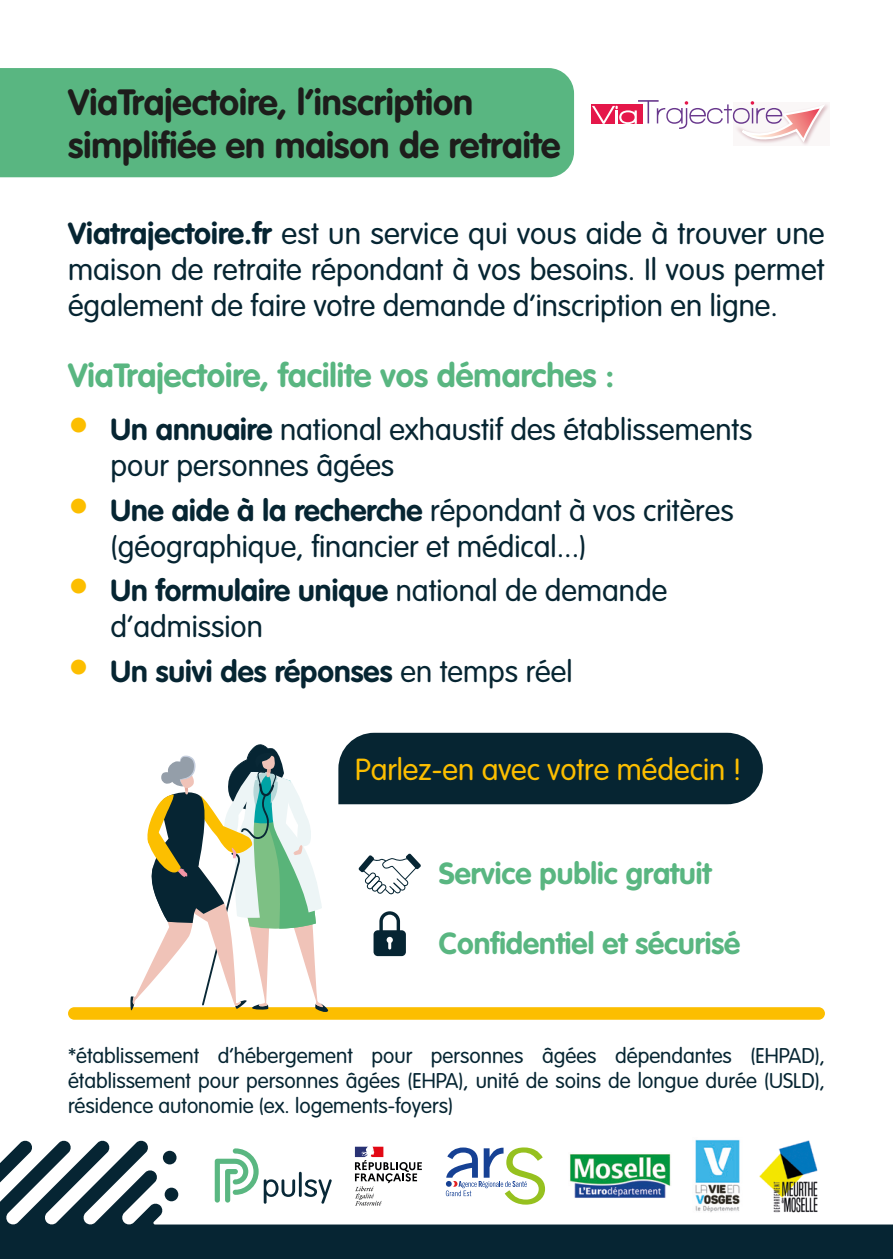
<style>
.page{position:relative;width:893px;height:1259px;background:#fff}
.page>*{position:absolute;margin:0;border:0;box-sizing:border-box;transform-origin:0 0}
.t1{font:700 36px/43.2px "VAG Rounded Std";color:#1d1d1b}
.t2{font:700 33px "VAG Rounded Std";color:#59b681}
.t3{font:300 30px/36px "VAG Rounded Std";color:#062532}
.t4{font:700 30px "VAG Rounded Std";color:#59b681}
.t5{font:700 30px "VAG Rounded Std";color:#062532}
.t6{font:300 30px "VAG Rounded Std";color:#fcbe00}
.t7{font:300 21px/25.2px "VAG Rounded Std";color:#062532;text-align:justify}
.s1{font-weight:700}
.s2{font-weight:700;font-size:42px;color:#fcbe00}
.s3{font-size:42px;color:#fcbe00}
.s4{font-weight:300}
</style>
<div class="page">
<div style="left:68px;top:1007px;width:757px;height:12px;background:#fcbe00;border-radius:6px"></div>
<svg style="left:0;top:1140px;width:893px;height:119px"></svg>
<div style="left:0;top:68px;width:574px;height:109px;background:#59b681"></div>
<svg style="left:446px;top:1147px;width:99px;height:57px"></svg>
<svg style="left:355px;top:1146px;width:67px;height:59px"></svg>
<svg style="left:215px;top:1148px;width:80px;height:55px"></svg>
<hr style="left:299px;top:1171px;width:3px;height:26px;background:#082837">
<svg style="left:304px;top:1179px;width:28px;height:24px"></svg>
<img style="left:693px;top:1139px;width:49px;height:75px">
<img style="left:758px;top:1140px;width:67px;height:76px">
<svg style="left:130px;top:744px;width:199px;height:268px"></svg>
<div style="left:338px;top:733px;width:425px;height:71px;background:#062532"></div>
<svg style="left:358px;top:853px;width:63px;height:41px"></svg>
<svg style="left:374px;top:911px;width:32px;height:45px"></svg>
<div style="left:734px;top:103px;width:96px;height:42px;background:linear-gradient(to bottom,#f7f1f2,#fbf9f9)"></div>
<div style="left:591px;top:104px;width:52px;height:19px;background:#e5174a"></div>
<svg style="left:592px;top:100px;width:233px;height:46px"></svg>
<img style="left:569px;top:1152px;width:102px;height:48px">
<p class="t1" style="left:68px;top:82px;width:494px">ViaTrajectoire, l’inscription simplifiée en maison de retraite</p>
<p class="t3" style="left:68px;top:217px;width:758px;text-align:justify"><span class="s1">Viatrajectoire.fr</span> est un service qui vous aide à trouver une maison de retraite répondant à vos besoins. Il vous permet également de faire votre demande d’inscription en ligne.</p>
<p class="t2" style="left:68px;top:356px;width:548px">ViaTrajectoire, facilite vos démarches :</p>
<p class="t3" style="left:111px;top:412px;width:643px;text-indent:-43px"><span class="s2">•</span> <span class="s1">Un annuaire</span> national exhaustif des établissements pour personnes âgées</p>
<p class="t3" style="left:111px;top:493px;width:625px;text-indent:-43px"><span class="s2">•</span> <span class="s1">Une aide à la recherche</span> répondant à vos critères (géographique, financier et médical...)</p>
<p class="t3" style="left:111px;top:573px;width:558px;text-indent:-43px"><span class="s2">•</span> <span class="s1">Un formulaire unique</span> national de demande d’admission</p>
<p class="t5" style="left:68px;top:653px;width:506px"><span class="s3">•</span> Un suivi des réponses <span class="s4">en temps réel</span></p>
<p class="t6" style="left:355px;top:752px;width:388px">Parlez-en avec votre médecin !</p>
<p class="t4" style="left:439px;top:856px;width:274px">Service public gratuit</p>
<p class="t4" style="left:439px;top:926px;width:303px">Confidentiel et sécurisé</p>
<p class="t7" style="left:68px;top:1043px;width:758px">*établissement d’hébergement pour personnes âgées dépendantes (EHPAD), établissement pour personnes âgées (EHPA), unité de soins de longue durée (USLD), résidence autonomie (ex. logements-foyers)</p>
</div>
